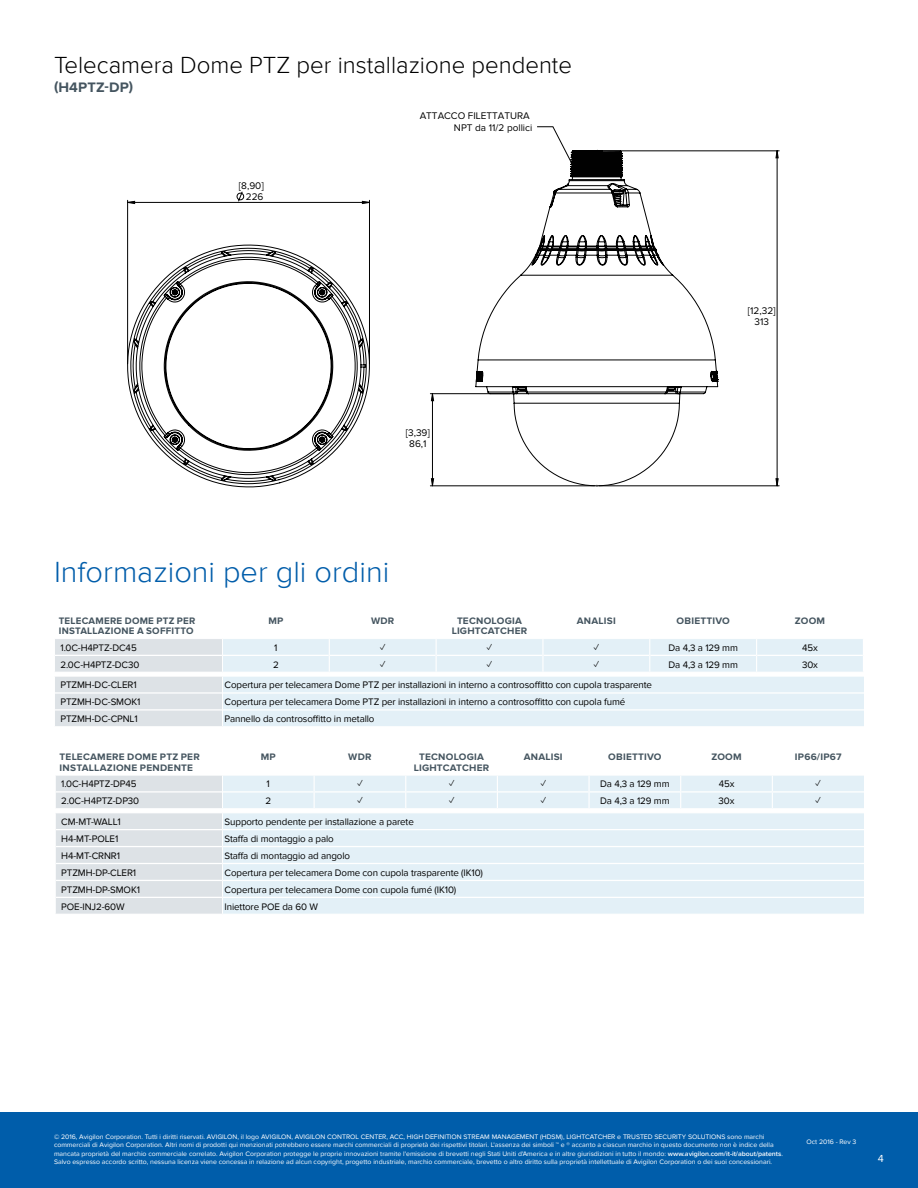
<style>
.page{position:relative;width:918px;height:1188px;background:#fff}
.page>*{position:absolute;margin:0;border:0;box-sizing:border-box;transform-origin:0 0}
.t1{font:300 30px "Proxima Nova";color:#005daa}
.t2{font:300 24px "Proxima Nova";color:#000}
.t3{font:700 14.25px "Proxima Nova";letter-spacing:.01em;color:#455560}
.t4{font:10.5px "Proxima Nova";color:#fff}
.t5{font:10.05px/11.2px "Proxima Nova";color:#010101;text-align:center}
.t6{font:9.75px "Proxima Nova";letter-spacing:-.01em;color:#000}
.t7{font:700 9.75px/10.5px "Proxima Nova";letter-spacing:.025em;color:#455560}
.t8{font:6.75px/8.1px "Proxima Nova";color:#fff}
.s1{font-weight:600}
</style>
<div class="page">
<div style="left:0;top:1112px;width:918px;height:76px;background:#005daa"></div>
<svg style="left:55px;top:639px;width:809px;height:87px;background:#e4eef4"></svg>
<svg style="left:56px;top:775px;width:808px;height:139px;background:#e4eef4"></svg>
<hr style="left:600px;top:151px;width:179px;height:1px;background:#010101">
<hr style="left:599px;top:486px;width:180px;height:1px;background:#010101">
<hr style="left:430px;top:393px;width:80px;height:1px;background:#010101">
<hr style="left:430px;top:486px;width:165px;height:1px;background:#010101">
<svg style="left:431px;top:151px;width:347px;height:335px"></svg>
<svg style="left:475px;top:150px;width:243px;height:336px"></svg>
<hr style="left:127px;top:200px;width:1px;height:164px;background:#010101">
<hr style="left:369px;top:200px;width:1px;height:164px;background:#010101">
<svg style="left:127px;top:191px;width:243px;height:13px"></svg>
<svg style="left:127px;top:245px;width:243px;height:242px"></svg>
<svg style="left:511px;top:126px;width:88px;height:361px"></svg>
<h2 class="t2" style="left:54px;top:51px;width:520px">Telecamera Dome PTZ per installazione pendente</h2>
<h3 class="t3" style="left:54px;top:79px;width:81px">(H4PTZ-DP)</h3>
<h3 class="t5" style="left:239px;top:180px;width:26px;text-align:right">[8,90]<br>226</h3>
<h3 class="t5" style="left:420px;top:110px;width:114px;line-height:12px;text-align:right">ATTACCO FILETTATURA<br>NPT da 11/2 pollici</h3>
<h3 class="t5" style="left:406px;top:428px;width:26px">[3,39]<br>86,1</h3>
<h3 class="t5" style="left:748px;top:306px;width:29px">[12,32]<br>313</h3>
<h1 class="t1" style="left:54px;top:555px;width:337px">Informazioni per gli ordini</h1>
<h3 class="t7" style="left:59px;top:616px;width:138px">TELECAMERE DOME PTZ PER<br>INSTALLAZIONE A SOFFITTO</h3>
<h3 class="t7" style="left:268px;top:616px;width:17px">MP</h3>
<h3 class="t7" style="left:371px;top:616px;width:25px">WDR</h3>
<h3 class="t7" style="left:452px;top:616px;width:77px;text-align:center">TECNOLOGIA<br>LIGHTCATCHER</h3>
<h3 class="t7" style="left:577px;top:616px;width:41px">ANALISI</h3>
<h3 class="t7" style="left:677px;top:616px;width:55px">OBIETTIVO</h3>
<h3 class="t7" style="left:795px;top:616px;width:32px">ZOOM</h3>
<h3 class="t6" style="left:60px;top:642px;width:78px">1.0C-H4PTZ-DC45</h3>
<h3 class="t6" style="left:274px;top:642px;width:5px">1</h3>
<h3 class="t6" style="left:380px;top:642px;width:7px">✓</h3>
<h3 class="t6" style="left:487px;top:642px;width:7px">✓</h3>
<h3 class="t6" style="left:594px;top:642px;width:7px">✓</h3>
<h3 class="t6" style="left:668px;top:642px;width:71px">Da 4,3 a 129 mm</h3>
<h3 class="t6" style="left:802px;top:642px;width:17px">45x</h3>
<h3 class="t6" style="left:61px;top:659px;width:80px">2.0C-H4PTZ-DC30</h3>
<h3 class="t6" style="left:273px;top:659px;width:7px">2</h3>
<h3 class="t6" style="left:380px;top:659px;width:7px">✓</h3>
<h3 class="t6" style="left:487px;top:659px;width:7px">✓</h3>
<h3 class="t6" style="left:594px;top:659px;width:7px">✓</h3>
<h3 class="t6" style="left:668px;top:659px;width:71px">Da 4,3 a 129 mm</h3>
<h3 class="t6" style="left:802px;top:659px;width:17px">30x</h3>
<h3 class="t6" style="left:60px;top:680px;width:78px">PTZMH-DC-CLER1</h3>
<h3 class="t6" style="left:225px;top:680px;width:429px">Copertura per telecamera Dome PTZ per installazioni in interno a controsoffitto con cupola trasparente</h3>
<h3 class="t6" style="left:60px;top:696px;width:82px">PTZMH-DC-SMOK1</h3>
<h3 class="t6" style="left:225px;top:696px;width:402px">Copertura per telecamera Dome PTZ per installazioni in interno a controsoffitto con cupola fumé</h3>
<h3 class="t6" style="left:60px;top:713px;width:79px">PTZMH-DC-CPNL1</h3>
<h3 class="t6" style="left:225px;top:713px;width:151px">Pannello da controsoffitto in metallo</h3>
<h3 class="t7" style="left:60px;top:752px;width:142px">TELECAMERE DOME PTZ PER<br>INSTALLAZIONE PENDENTE</h3>
<h3 class="t7" style="left:261px;top:752px;width:17px">MP</h3>
<h3 class="t7" style="left:348px;top:752px;width:25px">WDR</h3>
<h3 class="t7" style="left:414px;top:752px;width:77px;text-align:center">TECNOLOGIA<br>LIGHTCATCHER</h3>
<h3 class="t7" style="left:524px;top:752px;width:41px">ANALISI</h3>
<h3 class="t7" style="left:608px;top:752px;width:55px">OBIETTIVO</h3>
<h3 class="t7" style="left:711px;top:752px;width:32px">ZOOM</h3>
<h3 class="t7" style="left:795px;top:752px;width:48px">IP66/IP67</h3>
<h3 class="t6" style="left:61px;top:778px;width:77px">1.0C-H4PTZ-DP45</h3>
<h3 class="t6" style="left:267px;top:778px;width:5px">1</h3>
<h3 class="t6" style="left:357px;top:778px;width:7px">✓</h3>
<h3 class="t6" style="left:449px;top:778px;width:7px">✓</h3>
<h3 class="t6" style="left:541px;top:778px;width:7px">✓</h3>
<h3 class="t6" style="left:600px;top:778px;width:71px">Da 4,3 a 129 mm</h3>
<h3 class="t6" style="left:719px;top:778px;width:17px">45x</h3>
<h3 class="t6" style="left:816px;top:778px;width:7px">✓</h3>
<h3 class="t6" style="left:61px;top:795px;width:80px">2.0C-H4PTZ-DP30</h3>
<h3 class="t6" style="left:265px;top:795px;width:7px">2</h3>
<h3 class="t6" style="left:357px;top:795px;width:7px">✓</h3>
<h3 class="t6" style="left:449px;top:795px;width:7px">✓</h3>
<h3 class="t6" style="left:541px;top:795px;width:7px">✓</h3>
<h3 class="t6" style="left:600px;top:795px;width:71px">Da 4,3 a 129 mm</h3>
<h3 class="t6" style="left:719px;top:795px;width:17px">30x</h3>
<h3 class="t6" style="left:816px;top:795px;width:7px">✓</h3>
<h3 class="t6" style="left:61px;top:816px;width:61px">CM-MT-WALL1</h3>
<h3 class="t6" style="left:225px;top:816px;width:191px">Supporto pendente per installazione a parete</h3>
<h3 class="t6" style="left:61px;top:833px;width:59px">H4-MT-POLE1</h3>
<h3 class="t6" style="left:225px;top:833px;width:111px">Staffa di montaggio a palo</h3>
<h3 class="t6" style="left:61px;top:850px;width:60px">H4-MT-CRNR1</h3>
<h3 class="t6" style="left:225px;top:850px;width:127px">Staffa di montaggio ad angolo</h3>
<h3 class="t6" style="left:61px;top:867px;width:76px">PTZMH-DP-CLER1</h3>
<h3 class="t6" style="left:225px;top:867px;width:260px">Copertura per telecamera Dome con cupola trasparente (IK10)</h3>
<h3 class="t6" style="left:61px;top:884px;width:80px">PTZMH-DP-SMOK1</h3>
<h3 class="t6" style="left:225px;top:884px;width:233px">Copertura per telecamera Dome con cupola fumé (IK10)</h3>
<h3 class="t6" style="left:61px;top:901px;width:65px">POE-INJ2-60W</h3>
<h3 class="t6" style="left:225px;top:901px;width:95px">Iniettore POE da 60 W</h3>
<p class="t8" style="left:54px;top:1133px;width:731px">© 2016, Avigilon Corporation. Tutti i diritti riservati. AVIGILON, il logo AVIGILON, AVIGILON CONTROL CENTER, ACC, HIGH DEFINITION STREAM MANAGEMENT (HDSM), LIGHTCATCHER e TRUSTED SECURITY SOLUTIONS sono marchi commerciali di Avigilon Corporation. Altri nomi di prodotti qui menzionati potrebbero essere marchi commerciali di proprietà dei rispettivi titolari. L'assenza dei simboli ™ e ® accanto a ciascun marchio in questo documento non è indice della mancata proprietà del marchio commerciale correlato. Avigilon Corporation protegge le proprie innovazioni tramite l'emissione di brevetti negli Stati Uniti d'America e in altre giurisdizioni in tutto il mondo: <span class="s1">www.avigilon.com/it-it/about/patents</span>.<br>Salvo espresso accordo scritto, nessuna licenza viene concessa in relazione ad alcun copyright, progetto industriale, marchio commerciale, brevetto o altro diritto sulla proprietà intellettuale di Avigilon Corporation o dei suoi concessionari.</p>
<p class="t8" style="left:807px;top:1138px;width:51px">Oct 2016 - Rev 3</p>
<h3 class="t4" style="left:878px;top:1153px;width:8px">4</h3>
</div>
